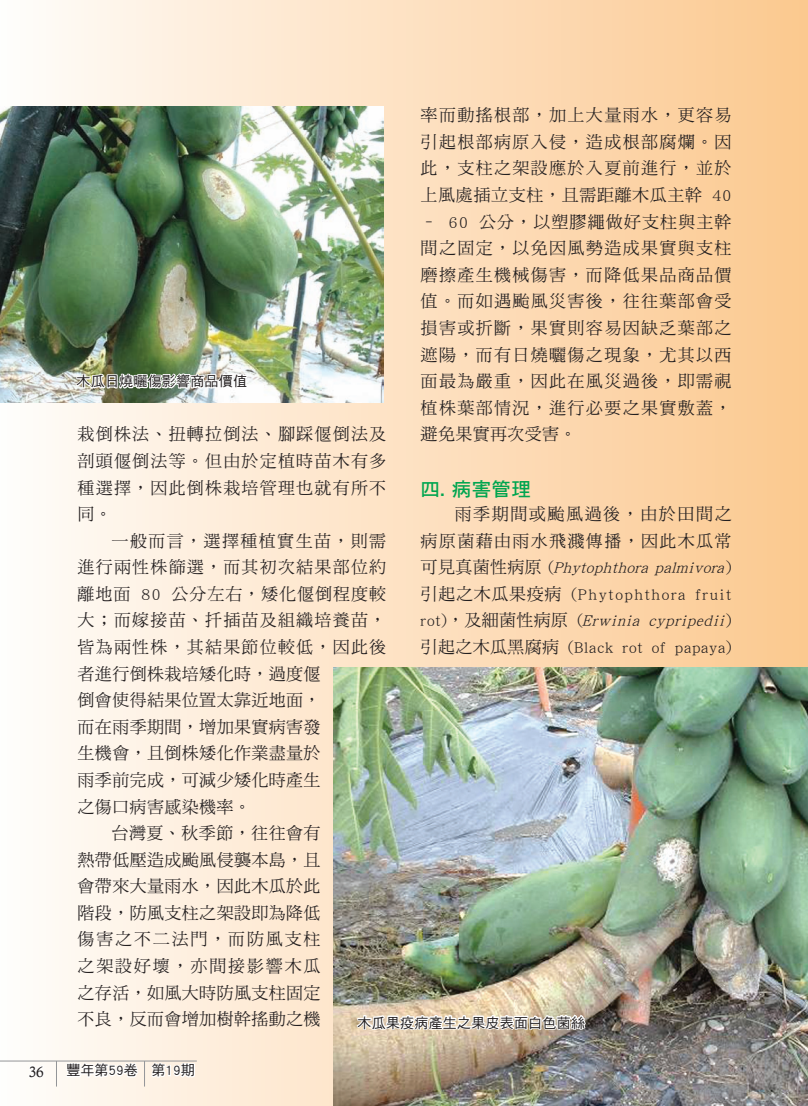
<style>
.page{position:relative;width:808px;height:1106px;background:#fff}
.page>*{position:absolute;margin:0;border:0;box-sizing:border-box;transform-origin:0 0}
.內文{font:19.5px "DF Hei Std W7";color:#00a54f}
.內文-2{font:16.95px/26.5px "DF Ming Std W5";letter-spacing:.07em;color:#231f20;text-align:justify}
.內文-3{font:16.95px/26.5px "DF Ming Std W5";letter-spacing:.02em;color:#231f20}
.t1{font:15px "Calisto";color:#231f20}
.內文-4{font:13.95px "DF Hei Std W5";letter-spacing:.02em;color:#231f20}
.正常{font:13.95px "DF Hei Std W5";color:#231f20}
.s1{font-style:italic}
</style>
<div class="page">
<div style="left:0;top:0;width:808px;height:1106px;background:linear-gradient(to right,#fffcf9,#fbc88f)"></div>
<img style="left:0;top:106px;width:384px;height:296px">
<img style="left:333px;top:667px;width:475px;height:439px">
<img style="left:75px;top:353px;width:174px;height:45px">
<img style="left:356px;top:994px;width:231px;height:49px">
<svg style="left:27px;top:1063px;width:19px;height:16px"></svg>
<hr style="left:0;top:1060px;width:197px;height:1px;background:#939598">
<svg style="left:56px;top:1061px;width:1px;height:25px"></svg>
<svg style="left:65px;top:1044px;width:131px;height:42px"></svg>
<p class="內文-2" style="left:421px;top:102px;width:312px">率而動搖根部，加上大量雨水，更容易引起根部病原入侵，造成根部腐爛。因此，支柱之架設應於入夏前進行，並於上風處插立支柱，且需距離木瓜主幹 40</p>
<p class="內文-2" style="left:421px;top:208px;width:312px">– 60 公分，以塑膠繩做好支柱與主幹間之固定，以免因風勢造成果實與支柱磨擦產生機械傷害，而降低果品商品價值。而如遇颱風災害後，往往葉部會受損害或折斷，果實則容易因缺乏葉部之遮陽，而有日燒曬傷之現象，尤其以西面最為嚴重，因此在風災過後，即需視植株葉部情況，進行必要之果實敷蓋，避免果實再次受害。</p>
<p class="內文" style="left:421px;top:478px;width:112px">四. 病害管理</p>
<p class="內文-2" style="left:421px;top:500px;width:313px;text-indent:34px">雨季期間或颱風過後，由於田間之病原菌藉由雨水飛濺傳播，因此木瓜常可見真菌性病原 ( <span class="s1">Phytophthora palmivora</span>)引起之木瓜果疫病 (Phytophthora fruit r o t ) ，及細菌性病原 (<span class="s1">Erwinia cypripedii</span>)引起之木瓜黑腐病 (Black rot of papaya)</p>
<p class="內文-4" style="left:77px;top:373px;width:172px">木瓜日燒曬傷影響商品價值</p>
<p class="內文-2" style="left:78px;top:421px;width:310px">栽倒株法、扭轉拉倒法、腳踩偃倒法及剖頭偃倒法等。但由於定植時苗木有多種選擇，因此倒株栽培管理也就有所不同。</p>
<p class="內文-3" style="left:78px;top:527px;width:310px;text-indent:34px">一般而言，選擇種植實生苗，則需進行兩性株篩選，而其初次結果部位約離地面 80 公分左右，矮化偃倒程度較大；而嫁接苗、扦插苗及組織培養苗，皆為兩性株，其結果節位較低，因此後者進行倒株栽培矮化時，過度偃<br>倒會使得結果位置太靠近地面，<br>而在雨季期間，增加果實病害發<br>生機會，且倒株矮化作業盡量於<br>雨季前完成，可減少矮化時產生<br>之傷口病害感染機率。</p>
<p class="內文-2" style="left:78px;top:819px;width:244px;text-indent:34px">台灣夏、秋季節，往往會有熱帶低壓造成颱風侵襲本島，且會帶來大量雨水，因此木瓜於此階段，防風支柱之架設即為降低傷害之不二法門，而防風支柱之架設好壞，亦間接影響木瓜之存活，如風大時防風支柱固定不良，反而會增加樹幹搖動之機</p>
<p class="內文-4" style="left:357px;top:1015px;width:229px">木瓜果疫病產生之果皮表面白色菌絲</p>
<p class="t1" style="left:29px;top:1063px;width:17px">36</p>
<p class="正常" style="left:66px;top:1062px;width:130px">豐年第59卷　第19期</p>
</div>
